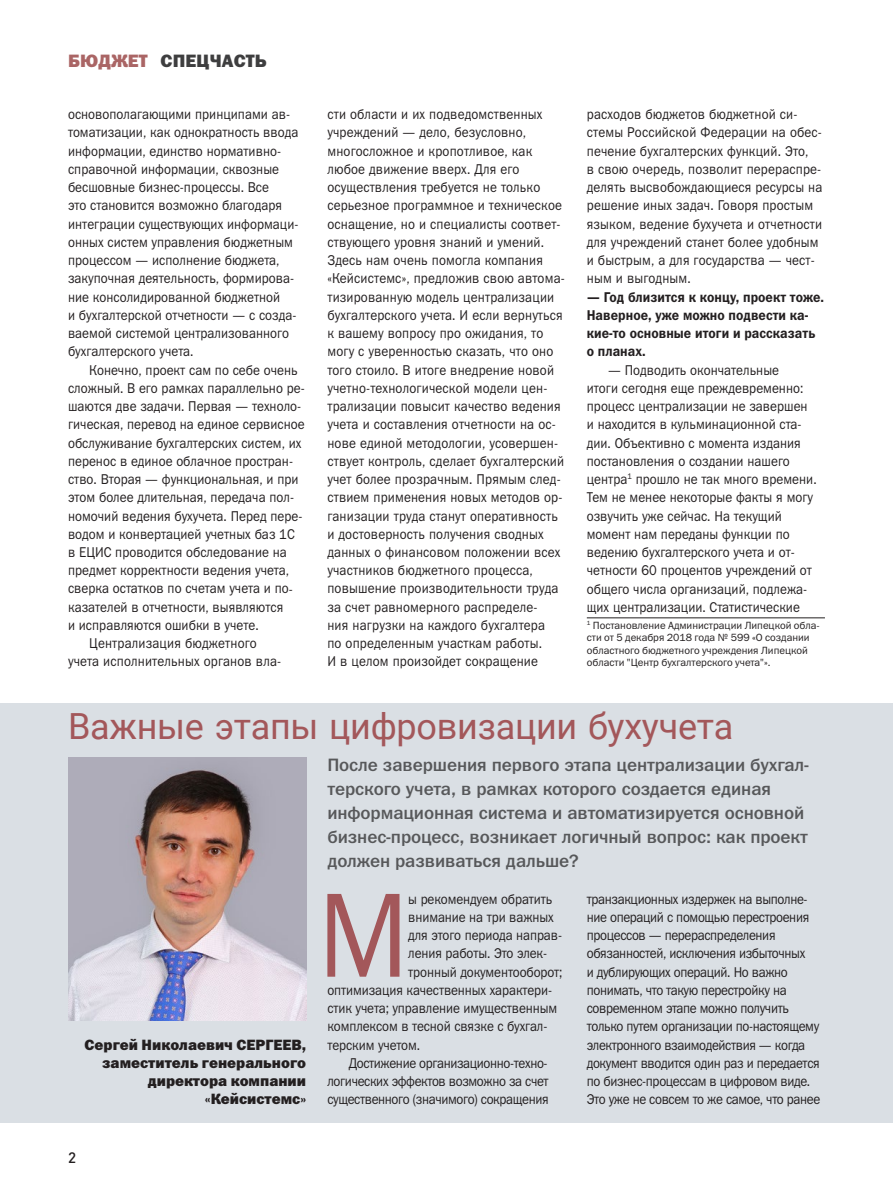
<style>
.page{position:relative;width:893px;height:1191px;background:#fff}
.page>*{position:absolute;margin:0;border:0;box-sizing:border-box;transform-origin:0 0}
.t1{font:120.6px "Franklin Gothic ITC";color:#a3575a;scale:.9 1}
.t2{font:36px "Roboto";letter-spacing:-.005em;color:#a3575a}
.t3{font:500 18px/24px "Franklin Gothic ITC";letter-spacing:-.005em;color:#57585a}
.t4{font:800 18px "Franklin Gothic ITC";letter-spacing:.01em;color:#3e3e3f}
.t5{font:800 15px/18px "Franklin Gothic ITC";color:#231f20;text-align:right}
.t6{font:500 15px "DIN Pro";color:#231f20}
.t7{font:14.25px/18.3px "Franklin Gothic ITC";letter-spacing:.005em;color:#231f20;scale:.9 1}
.t8{font:14.25px/18.3px "Franklin Gothic ITC";letter-spacing:-.025em;color:#231f20;scale:.9 1}
.t9{font:600 14.25px/18.3px "Franklin Gothic ITC";letter-spacing:.005em;color:#231f20;scale:.9 1}
.t10{font:10.5px/12.6px "Franklin Gothic ITC";color:#231f20}
.s1{color:#aa6565}
</style>
<div class="page">
<div style="left:0;top:703px;width:893px;height:419px;background:#dadfe4"></div>
<hr style="left:587px;top:617px;width:238px;height:1px;background:#231f20">
<img style="left:68px;top:757px;width:238px;height:263px">
<p class="t4" style="left:68px;top:50px;width:200px"><span class="s1">БЮДЖЕТ</span> СПЕЦЧАСТЬ</p>
<p class="t7" style="left:68px;top:105px;width:258px">основополагающими принципами ав&shy;томатизации, как однократность ввода информации, единство нормативно&shy;справочной информации, сквозные бесшовные бизнес-процессы. Все<br>это становится возможно благодаря интеграции существующих информаци&shy;онных систем управления бюджетным процессом — исполнение бюджета, закупочная деятельность, формирова&shy;ние консолидированной бюджетной<br>и бухгалтерской отчетности — с созда&shy;ваемой системой централизованного бухгалтерского учета.</p>
<p class="t7" style="left:89px;top:360px;width:233px">Конечно, проект сам по себе очень</p>
<p class="t7" style="left:68px;top:379px;width:265px">сложный. В его рамках параллельно ре-</p>
<p class="t7" style="left:68px;top:397px;width:261px">шаются две задачи. Первая — техноло-</p>
<p class="t7" style="left:68px;top:415px;width:264px">гическая, перевод на единое сервисное</p>
<p class="t7" style="left:68px;top:433px;width:261px">обслуживание бухгалтерских систем, их</p>
<p class="t7" style="left:68px;top:452px;width:251px">перенос в единое облачное простран-</p>
<p class="t7" style="left:68px;top:470px;width:258px">ство. Вторая — функциональная, и при</p>
<p class="t7" style="left:68px;top:488px;width:253px">этом более длительная, передача пол-</p>
<p class="t7" style="left:68px;top:506px;width:262px">номочий ведения бухучета. Перед пере-</p>
<p class="t7" style="left:68px;top:525px;width:253px">водом и конвертацией учетных баз 1С</p>
<p class="t7" style="left:68px;top:543px;width:245px">в ЕЦИС проводится обследование на</p>
<p class="t7" style="left:68px;top:561px;width:247px">предмет корректности ведения учета,</p>
<p class="t7" style="left:68px;top:579px;width:251px">сверка остатков по счетам учета и по-</p>
<p class="t7" style="left:68px;top:597px;width:241px">казателей в отчетности, выявляются</p>
<p class="t7" style="left:68px;top:616px;width:213px">и исправляются ошибки в учете.</p>
<p class="t7" style="left:89px;top:634px;width:188px">Централизация бюджетного</p>
<p class="t7" style="left:68px;top:652px;width:238px">учета исполнительных органов вла-</p>
<p class="t7" style="left:327px;top:105px;width:265px">сти области и их подведомственных учреждений — дело, безусловно, многосложное и кропотливое, как любое движение вверх. Для его осуществления требуется не только серьезное программное и техническое оснащение, но и специалисты соответ&shy;ствующего уровня знаний и умений.<br>Здесь нам очень помогла компания «Кейсистемс», предложив свою автома&shy;тизированную модель централизации бухгалтерского учета. И если вернуться к вашему вопросу про ожидания, то могу с уверенностью сказать, что оно того стоило. В итоге внедрение новой учетно-технологической модели цен&shy;трализации повысит качество ведения учета и составления отчетности на ос&shy;нове единой методологии, усовершен&shy;ствует контроль, сделает бухгалтерский учет более прозрачным. Прямым след&shy;ствием применения новых методов ор&shy;ганизации труда станут оперативность и достоверность получения сводных данных о финансовом положении всех участников бюджетного процесса, повышение производительности труда за счет равномерного распределе-<br>ния нагрузки на каждого бухгалтера<br>по определенным участкам работы.<br>И в целом произойдет сокращение</p>
<p class="t7" style="left:587px;top:105px;width:263px">расходов бюджетов бюджетной си&shy;стемы Российской Федерации на обес&shy;печение бухгалтерских функций. Это,<br>в свою очередь, позволит перераспре&shy;делять высвобождающиеся ресурсы на решение иных задач. Говоря простым языком, ведение бухучета и отчетности для учреждений станет более удобным и быстрым, а для государства — чест&shy;ным и выгодным.</p>
<p class="t9" style="left:587px;top:288px;width:265px">— Год близится к концу, проект тоже.<br>Наверное, уже можно подвести ка&shy;кие-то основные итоги и рассказать о планах.</p>
<p class="t7" style="left:587px;top:360px;width:257px;text-indent:21px">— Подводить окончательные<br>итоги сегодня еще преждевременно: процесс централизации не завершен и находится в кульминационной ста&shy;дии. Объективно с момента издания постановления о создании нашего центра<sup>1</sup> прошло не так много времени.<br>Тем не менее некоторые факты я могу озвучить уже сейчас. На текущий момент нам переданы функции по ведению бухгалтерского учета и от&shy;четности 60 процентов учреждений от общего числа организаций, подлежа&shy;щих централизации. Статистические</p>
<p class="t10" style="left:587px;top:619px;width:235px"><sup>1</sup> Постановление Администрации Липецкой обла&shy;сти от 5 декабря 2018 года № 599 «О создании областного бюджетного учреждения Липецкой области "Центр бухгалтерского учета"».</p>
<h2 class="t2" style="left:68px;top:701px;width:667px">Важные этапы цифровизации бухучета</h2>
<p class="t3" style="left:327px;top:753px;width:483px">После завершения первого этапа централизации бухгал&shy;терского учета, в рамках которого создается единая информационная система и автоматизируется основной бизнес-процесс, возникает логичный вопрос: как проект должен развиваться дальше?</p>
<p class="t5" style="left:85px;top:1036px;width:223px">Сергей Николаевич СЕРГЕЕВ, заместитель генерального директора компании «Кейсистемс»</p>
<p class="t6" style="left:68px;top:1145px;width:9px">2</p>
<h1 class="t1" style="left:318px;top:862px;width:103px">М</h1>
<p class="t7" style="left:408px;top:889px;width:161px">ы рекомендуем обратить</p>
<p class="t7" style="left:408px;top:908px;width:163px">внимание на три важных</p>
<p class="t7" style="left:408px;top:926px;width:172px">для этого периода направ-</p>
<p class="t7" style="left:408px;top:944px;width:156px">ления работы. Это элек-</p>
<p class="t7" style="left:408px;top:962px;width:173px">тронный документооборот;</p>
<p class="t7" style="left:327px;top:981px;width:251px">оптимизация качественных характери-</p>
<p class="t7" style="left:327px;top:999px;width:257px">стик учета; управление имущественным</p>
<p class="t7" style="left:327px;top:1017px;width:246px">комплексом в тесной связке с бухгал-</p>
<p class="t7" style="left:327px;top:1035px;width:105px">терским учетом.</p>
<p class="t8" style="left:349px;top:1054px;width:223px">Достижение организационно-техно-</p>
<p class="t8" style="left:327px;top:1072px;width:247px">логических эффектов возможно за счет</p>
<p class="t8" style="left:327px;top:1090px;width:247px">существенного (значимого) сокращения</p>
<p class="t8" style="left:587px;top:889px;width:261px">транзакционных издержек на выполне&shy;ние операций с помощью перестроения процессов — перераспределения обязанностей, исключения избыточных<br>и дублирующих операций. Но важно понимать, что такую перестройку на современном этапе можно получить только путем организации по-настоящему электронного взаимодействия — когда документ вводится один раз и передается по бизнес-процессам в цифровом виде.<br>Это уже не совсем то же самое, что ранее</p>
</div>
